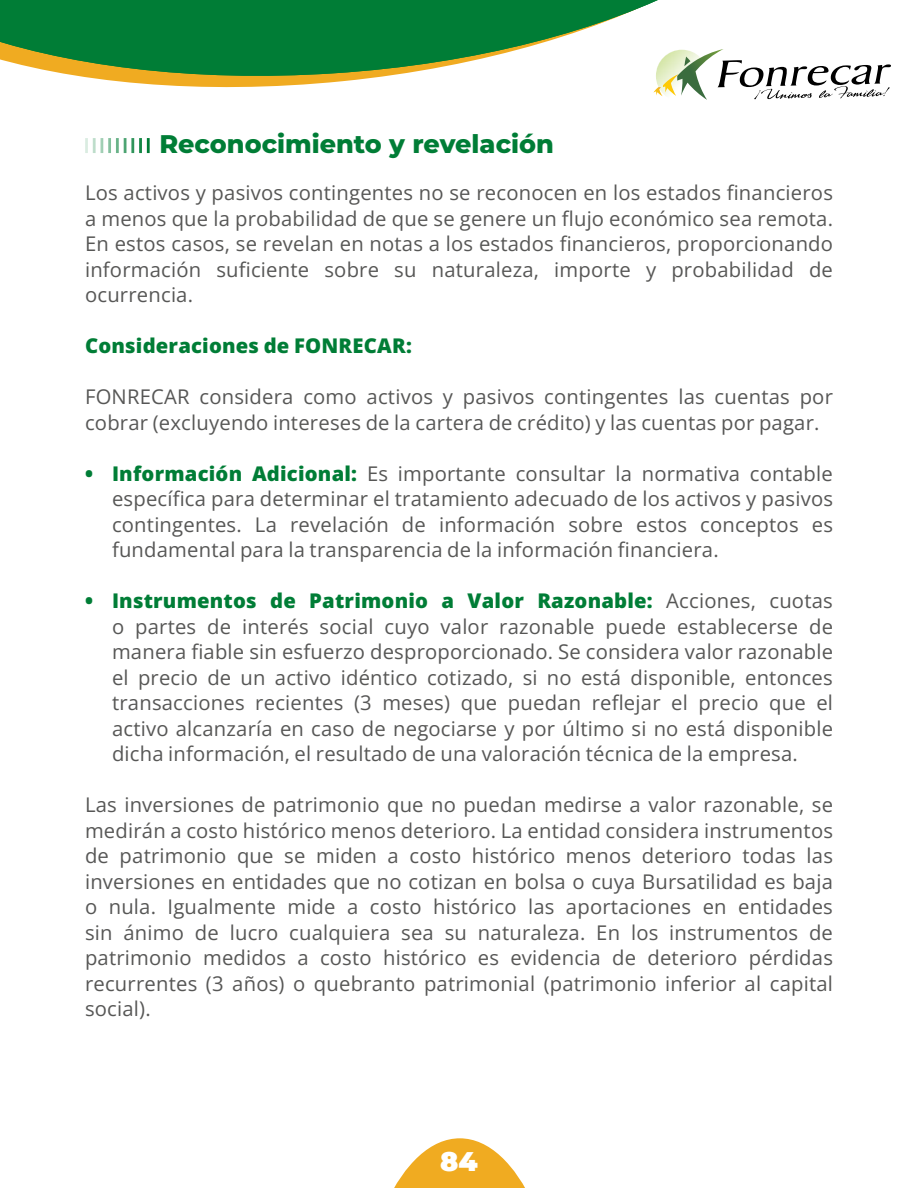
<style>
.page{position:relative;width:918px;height:1188px;background:#fff}
.page>*{position:absolute;margin:0;border:0;box-sizing:border-box;transform-origin:0 0}
.t1{font:900 27px "Montserrat Alternates";color:#fff}
.t2{font:800 25.5px "Montserrat";color:#007d36}
.t3{font:20.25px/25.5px "Open Sans";letter-spacing:.01em;color:#575756;text-align:justify}
.t4{font:800 20.25px "Open Sans";letter-spacing:.01em;color:#007d36}
.s1{font-weight:800;color:#007d36}
</style>
<div class="page">
<svg style="left:394px;top:1138px;width:131px;height:50px"></svg>
<svg style="left:653px;top:64px;width:238px;height:36px"></svg>
<svg style="left:0;top:0;width:833px;height:87px;fill:#007d36"></svg>
<hr style="left:85px;top:138px;width:3px;height:15px;background:#007d36">
<hr style="left:93px;top:138px;width:3px;height:15px;background:#007d36">
<hr style="left:100px;top:138px;width:3px;height:15px;background:#007d36">
<hr style="left:108px;top:138px;width:3px;height:15px;background:#007d36">
<hr style="left:116px;top:138px;width:3px;height:15px;background:#007d36">
<svg style="left:124px;top:138px;width:2px;height:15px"></svg>
<hr style="left:131px;top:138px;width:3px;height:15px;background:#007d36">
<hr style="left:139px;top:138px;width:3px;height:15px;background:#007d36">
<hr style="left:147px;top:138px;width:3px;height:15px;background:#007d36">
<p class="t2" style="left:159px;top:125px;width:396px">Reconocimiento y revelación</p>
<p class="t3" style="left:85px;top:180px;width:750px">Los activos y pasivos contingentes no se reconocen en los estados financieros a menos que la probabilidad de que se genere un flujo económico sea remota.<br>En estos casos, se revelan en notas a los estados financieros, proporcionando información suficiente sobre su naturaleza, importe y probabilidad de ocurrencia.</p>
<p class="t4" style="left:85px;top:330px;width:328px">Consideraciones de FONRECAR:</p>
<p class="t3" style="left:85px;top:384px;width:749px">FONRECAR considera como activos y pasivos contingentes las cuentas por cobrar (excluyendo intereses de la cartera de crédito) y las cuentas por pagar.</p>
<p class="t3" style="left:112px;top:460px;width:723px;text-indent:-27px"><span class="s1">• Información Adicional:</span> Es importante consultar la normativa contable específica para determinar el tratamiento adecuado de los activos y pasivos contingentes. La revelación de información sobre estos conceptos es fundamental para la transparencia de la información financiera.</p>
<p class="t3" style="left:112px;top:588px;width:723px;text-indent:-27px"><span class="s1">• Instrumentos de Patrimonio a Valor Razonable:</span> Acciones, cuotas o partes de interés social cuyo valor razonable puede establecerse de manera fiable sin esfuerzo desproporcionado. Se considera valor razonable el precio de un activo idéntico cotizado, si no está disponible, entonces transacciones recientes (3 meses) que puedan reflejar el precio que el activo alcanzaría en caso de negociarse y por último si no está disponible dicha información, el resultado de una valoración técnica de la empresa.</p>
<p class="t3" style="left:85px;top:792px;width:750px">Las inversiones de patrimonio que no puedan medirse a valor razonable, se medirán a costo histórico menos deterioro. La entidad considera instrumentos de patrimonio que se miden a costo histórico menos deterioro todas las inversiones en entidades que no cotizan en bolsa o cuya Bursatilidad es baja o nula. Igualmente mide a costo histórico las aportaciones en entidades sin ánimo de lucro cualquiera sea su naturaleza. En los instrumentos de patrimonio medidos a costo histórico es evidencia de deterioro pérdidas recurrentes (3 años) o quebranto patrimonial (patrimonio inferior al capital social).</p>
<h1 class="t1" style="left:440px;top:1141px;width:39px">84</h1>
</div>
